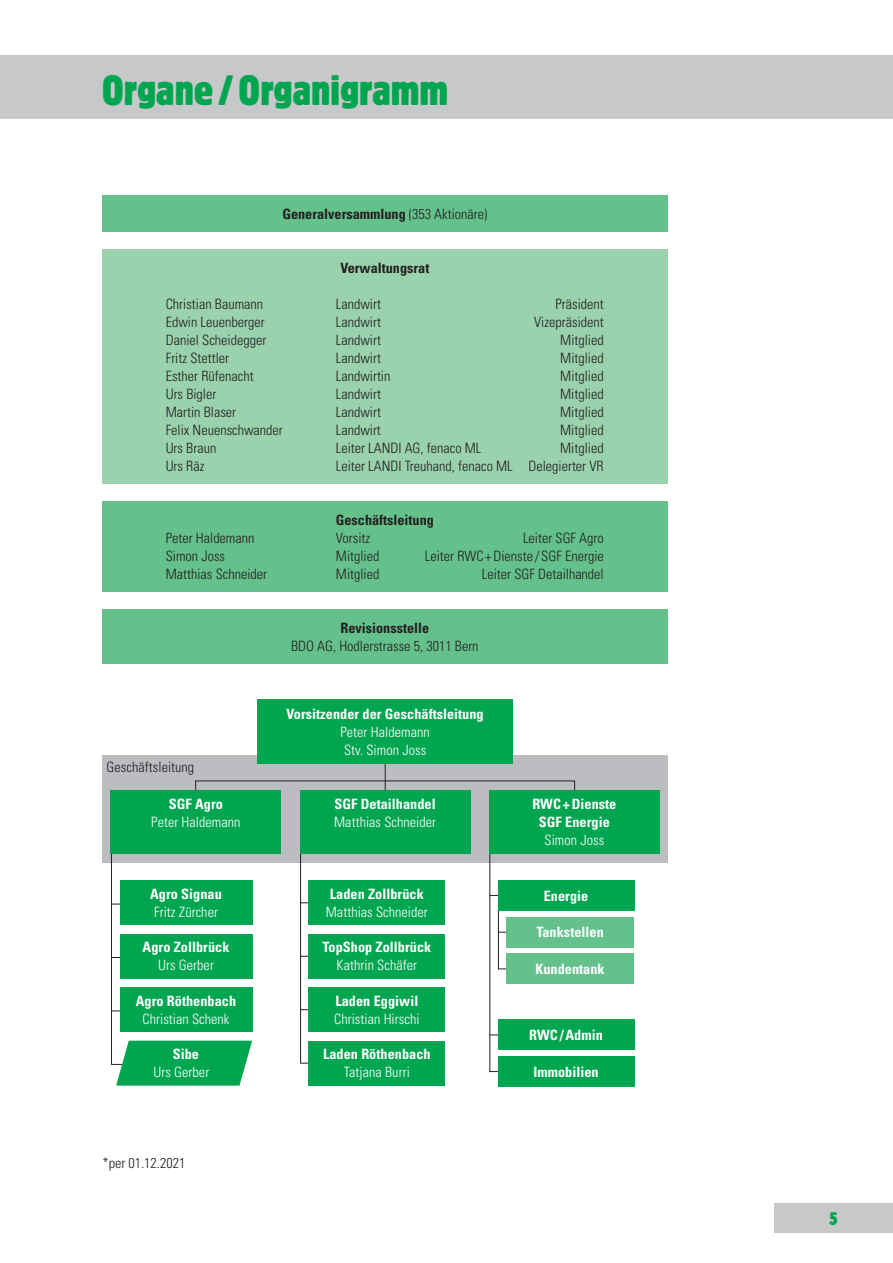
<style>
.page{position:relative;width:893px;height:1263px;background:#fff}
.page>*{position:absolute;margin:0;border:0;box-sizing:border-box;transform-origin:0 0}
.t1{font:condensed 42px "Block Pro";color:#00a54f}
.t2{font:condensed 18px "Block Pro";color:#00a54f}
.t3{font:300 condensed 14.25px "Univers LT Std";color:#231f20}
.t4{font:700 condensed 14.25px/18px "Univers LT Std";letter-spacing:.005em;color:#fff;text-align:center}
.t5{font:300 condensed 14.25px/18px "Univers LT Std";letter-spacing:.005em;color:#fff}
.t6{font:700 condensed 14.25px "Univers LT Std";color:#231f20}
.s1{font-weight:300}
</style>
<div class="page">
<div style="left:774px;top:1203px;width:119px;height:30px;background:#c7c8ca"></div>
<div style="left:0;top:55px;width:893px;height:64px;background:#c7c8ca"></div>
<div style="left:102px;top:756px;width:566px;height:107px;background:#bcbdc0"></div>
<hr style="left:385px;top:746px;width:1px;height:47px;background:#231f20">
<hr style="left:574px;top:781px;width:1px;height:54px;background:#231f20">
<hr style="left:498px;top:910px;width:1px;height:59px;background:#231f20">
<hr style="left:300px;top:853px;width:1px;height:210px;background:#231f20">
<hr style="left:489px;top:854px;width:1px;height:218px;background:#231f20">
<div style="left:489px;top:790px;width:170px;height:64px;background:#00a54f"></div>
<div style="left:120px;top:880px;width:132px;height:45px;background:#00a54f"></div>
<div style="left:120px;top:934px;width:132px;height:45px;background:#00a54f"></div>
<div style="left:120px;top:987px;width:132px;height:45px;background:#00a54f"></div>
<svg style="left:112px;top:1041px;width:140px;height:44px"></svg>
<div style="left:309px;top:880px;width:136px;height:45px;background:#00a54f"></div>
<div style="left:309px;top:934px;width:136px;height:45px;background:#00a54f"></div>
<div style="left:309px;top:987px;width:136px;height:45px;background:#00a54f"></div>
<div style="left:309px;top:1041px;width:136px;height:44px;background:#00a54f"></div>
<div style="left:498px;top:880px;width:136px;height:30px;background:#00a54f"></div>
<div style="left:498px;top:1020px;width:136px;height:30px;background:#00a54f"></div>
<div style="left:506px;top:917px;width:128px;height:30px;background:#65c18b"></div>
<div style="left:506px;top:954px;width:128px;height:30px;background:#65c18b"></div>
<div style="left:300px;top:790px;width:170px;height:64px;background:#00a54f"></div>
<hr style="left:195px;top:780px;width:380px;height:1px;background:#231f20">
<div style="left:258px;top:700px;width:255px;height:64px;background:#00a54f"></div>
<div style="left:498px;top:1056px;width:136px;height:30px;background:#00a54f"></div>
<hr style="left:111px;top:853px;width:1px;height:212px;background:#231f20">
<hr style="left:195px;top:780px;width:1px;height:54px;background:#231f20">
<div style="left:111px;top:790px;width:170px;height:64px;background:#00a54f"></div>
<div style="left:102px;top:196px;width:566px;height:36px;background:#65c18b"></div>
<div style="left:102px;top:250px;width:566px;height:234px;background:#9ad2ae"></div>
<div style="left:102px;top:502px;width:566px;height:90px;background:#65c18b"></div>
<div style="left:102px;top:610px;width:566px;height:54px;background:#65c18b"></div>
<h1 class="t1" style="left:102px;top:63px;width:348px">Organe /Organigramm</h1>
<p class="t6" style="left:282px;top:205px;width:206px">Generalversammlung <span class="s1">(353 Aktionäre)</span></p>
<p class="t3" style="left:412px;top:205px;width:20px">232</p>
<p class="t6" style="left:340px;top:259px;width:90px">Verwaltungsrat</p>
<p class="t3" style="left:166px;top:295px;width:99px">Christian Baumann</p>
<p class="t3" style="left:336px;top:295px;width:47px">Landwirt</p>
<p class="t3" style="left:556px;top:295px;width:50px">Präsident</p>
<p class="t3" style="left:166px;top:313px;width:100px">Edwin Leuenberger</p>
<p class="t3" style="left:336px;top:313px;width:47px">Landwirt</p>
<p class="t3" style="left:534px;top:313px;width:71px">Vizepräsident</p>
<p class="t3" style="left:166px;top:331px;width:102px">Daniel Scheidegger</p>
<p class="t3" style="left:336px;top:331px;width:47px">Landwirt</p>
<p class="t3" style="left:560px;top:331px;width:45px">Mitglied</p>
<p class="t3" style="left:166px;top:349px;width:65px">Fritz Stettler</p>
<p class="t3" style="left:336px;top:349px;width:47px">Landwirt</p>
<p class="t3" style="left:560px;top:349px;width:45px">Mitglied</p>
<p class="t3" style="left:166px;top:367px;width:89px">Esther Rüfenacht</p>
<p class="t3" style="left:336px;top:367px;width:56px">Landwirtin</p>
<p class="t3" style="left:560px;top:367px;width:45px">Mitglied</p>
<p class="t3" style="left:166px;top:385px;width:52px">Urs Bigler</p>
<p class="t3" style="left:336px;top:385px;width:47px">Landwirt</p>
<p class="t3" style="left:560px;top:385px;width:45px">Mitglied</p>
<p class="t3" style="left:166px;top:403px;width:72px">Martin Blaser</p>
<p class="t3" style="left:336px;top:403px;width:47px">Landwirt</p>
<p class="t3" style="left:560px;top:403px;width:45px">Mitglied</p>
<p class="t3" style="left:166px;top:421px;width:119px">Felix Neuenschwander</p>
<p class="t3" style="left:336px;top:421px;width:47px">Landwirt</p>
<p class="t3" style="left:560px;top:421px;width:45px">Mitglied</p>
<p class="t3" style="left:166px;top:439px;width:52px">Urs Braun</p>
<p class="t3" style="left:336px;top:439px;width:147px">Leiter LANDI AG, fenaco ML</p>
<p class="t3" style="left:560px;top:439px;width:45px">Mitglied</p>
<p class="t3" style="left:166px;top:457px;width:40px">Urs Räz</p>
<p class="t3" style="left:336px;top:457px;width:269px">Leiter LANDI Treuhand, fenaco ML Delegierter VR</p>
<p class="t6" style="left:336px;top:511px;width:100px">Geschäftsleitung</p>
<p class="t3" style="left:166px;top:529px;width:90px">Peter Haldemann</p>
<p class="t3" style="left:336px;top:529px;width:36px">Vorsitz</p>
<p class="t3" style="left:523px;top:529px;width:82px">Leiter SGF Agro</p>
<p class="t3" style="left:166px;top:547px;width:61px">Simon Joss</p>
<p class="t3" style="left:336px;top:547px;width:45px">Mitglied</p>
<p class="t3" style="left:425px;top:547px;width:180px">Leiter RWC+Dienste / SGF Energie</p>
<p class="t3" style="left:166px;top:565px;width:103px">Matthias Schneider</p>
<p class="t3" style="left:336px;top:565px;width:45px">Mitglied</p>
<p class="t3" style="left:482px;top:565px;width:123px">Leiter SGF Detailhandel</p>
<p class="t3" style="left:166px;top:547px;width:96px">Peter Haldenmann</p>
<p class="t3" style="left:336px;top:547px;width:36px">Vorsitz</p>
<p class="t3" style="left:476px;top:547px;width:129px">Leiter Agro Detailhandel</p>
<p class="t3" style="left:166px;top:565px;width:34px">Simon</p>
<p class="t3" style="left:451px;top:565px;width:155px">Leiter RWC /Dienste/ Energie</p>
<p class="t6" style="left:340px;top:619px;width:90px">Revisionsstelle</p>
<p class="t3" style="left:291px;top:637px;width:189px">BDO AG, Hodlerstrasse 5, 3011 Bern</p>
<p class="t3" style="left:107px;top:759px;width:89px">Geschäftsleitung</p>
<p class="t4" style="left:169px;top:795px;width:56px">SGF Agro</p>
<p class="t5" style="left:151px;top:813px;width:91px">Peter Haldemann</p>
<p class="t4" style="left:150px;top:885px;width:73px">Agro Signau</p>
<p class="t5" style="left:154px;top:903px;width:65px">Fritz Zürcher</p>
<p class="t4" style="left:143px;top:938px;width:88px">Agro Zollbrück</p>
<p class="t5" style="left:158px;top:956px;width:57px">Urs Gerber</p>
<p class="t4" style="left:136px;top:992px;width:102px">Agro Röthenbach</p>
<p class="t5" style="left:143px;top:1010px;width:88px">Christian Schenk</p>
<p class="t4" style="left:173px;top:1045px;width:28px">Sibe</p>
<p class="t5" style="left:153px;top:1063px;width:57px">Urs Gerber</p>
<p class="t3" style="left:102px;top:1154px;width:85px">*per 01.12.2021</p>
<p class="t4" style="left:287px;top:705px;width:199px">Vorsitzender der Geschäftsleitung</p>
<p class="t5" style="left:340px;top:723px;width:91px">Peter Haldemann<br>Stv. Simon Joss</p>
<p class="t4" style="left:335px;top:795px;width:103px">SGF Detailhandel</p>
<p class="t5" style="left:334px;top:813px;width:104px">Matthias Schneider</p>
<p class="t4" style="left:330px;top:885px;width:96px">Laden Zollbrück</p>
<p class="t5" style="left:326px;top:903px;width:104px">Matthias Schneider</p>
<p class="t4" style="left:322px;top:938px;width:110px">TopShop Zollbrück</p>
<p class="t5" style="left:337px;top:956px;width:82px">Kathrin Schäfer</p>
<p class="t4" style="left:335px;top:992px;width:84px">Laden Eggiwil</p>
<p class="t5" style="left:334px;top:1010px;width:87px">Christian Hirschi</p>
<p class="t4" style="left:323px;top:1045px;width:109px">Laden Röthenbach</p>
<p class="t5" style="left:344px;top:1063px;width:67px">Tatjana Burri</p>
<p class="t4" style="left:532px;top:795px;width:86px">RWC+Dienste<br>SGF Energie</p>
<p class="t5" style="left:544px;top:831px;width:61px">Simon Joss</p>
<p class="t4" style="left:544px;top:886px;width:46px">Energie</p>
<p class="t4" style="left:536px;top:923px;width:69px">Tankstellen</p>
<p class="t4" style="left:535px;top:960px;width:71px">Kundentank</p>
<p class="t4" style="left:529px;top:1026px;width:75px">RWC/Admin</p>
<p class="t4" style="left:533px;top:1062px;width:67px">Immobilien</p>
<p class="t2" style="left:829px;top:1207px;width:10px">5</p>
</div>
